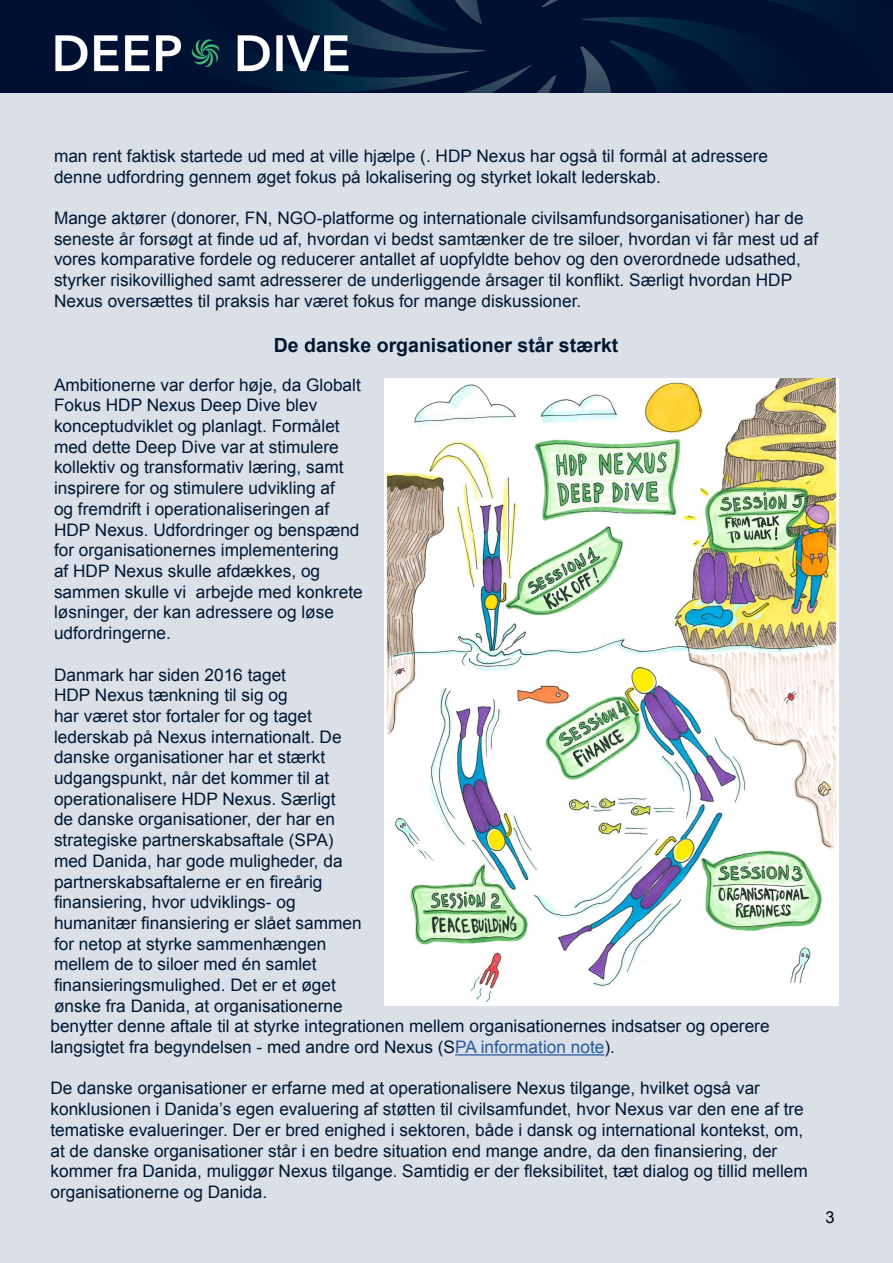
<style>
.page{position:relative;width:893px;height:1263px;background:#fff}
.page>*{position:absolute;margin:0;border:0;box-sizing:border-box;transform-origin:0 0}
.t1{font:700 19.5px "Arial";color:#001730}
.t2{font:17.25px/20.7px "Arial";color:#001730}
.t3{font:16.5px "Arial";color:#000}
.s1{color:#275b9b}
</style>
<div class="page">
<img style="left:0;top:0;width:3px;height:93px">
<div style="left:0;top:94px;width:893px;height:1169px;background:#dbdfe8"></div>
<img style="left:3px;top:0;width:890px;height:93px">
<img style="left:384px;top:378px;width:455px;height:628px">
<hr style="left:455px;top:1054px;width:149px;height:1px;background:#275b9b">
<p class="t2" style="left:54px;top:146px;width:715px">man rent faktisk startede ud med at ville hjælpe (. HDP Nexus har også til formål at adressere denne udfordring gennem øget fokus på lokalisering og styrket lokalt lederskab.</p>
<p class="t2" style="left:54px;top:208px;width:766px">Mange aktører (donorer, FN, NGO-platforme og internationale civilsamfundsorganisationer) har de seneste år forsøgt at finde ud af, hvordan vi bedst samtænker de tre siloer, hvordan vi får mest ud af vores komparative fordele og reducerer antallet af uopfyldte behov og den overordnede udsathed, styrker risikovillighed samt adresserer de underliggende årsager til konflikt. Særligt hvordan HDP Nexus oversættes til praksis har været fokus for mange diskussioner.</p>
<p class="t1" style="left:274px;top:332px;width:346px">De danske organisationer står stærkt</p>
<p class="t2" style="left:54px;top:374px;width:310px">Ambitionerne var derfor høje, da Globalt Fokus HDP Nexus Deep Dive blev konceptudviklet og planlagt. Formålet med dette Deep Dive var at stimulere kollektiv og transformativ læring, samt inspirere for og stimulere udvikling af<br>og fremdrift i operationaliseringen af HDP Nexus. Udfordringer og benspænd for organisationernes implementering<br>af HDP Nexus skulle afdækkes, og sammen skulle vi arbejde med konkrete løsninger, der kan adressere og løse udfordringerne.</p>
<p class="t2" style="left:50px;top:664px;width:721px">Danmark har siden 2016 taget<br>HDP Nexus tænkning til sig og<br>har været stor fortaler for og taget<br>lederskab på Nexus internationalt. De<br>danske organisationer har et stærkt<br>udgangspunkt, når det kommer til at<br>operationalisere HDP Nexus. Særligt<br>de danske organisationer, der har en<br>strategiske partnerskabsaftale (SPA)<br>med Danida, har gode muligheder, da<br>partnerskabsaftalerne er en fireårig<br>finansiering, hvor udviklings- og<br>humanitær finansiering er slået sammen<br>for netop at styrke sammenhængen<br>mellem de to siloer med én samlet<br>finansieringsmulighed. Det er et øget<br>ønske fra Danida, at organisationerne<br>benytter denne aftale til at styrke integrationen mellem organisationernes indsatser og operere langsigtet fra begyndelsen - med andre ord Nexus (S<span class="s1">PA information note</span>).</p>
<p class="t2" style="left:50px;top:1078px;width:759px">De danske organisationer er erfarne med at operationalisere Nexus tilgange, hvilket også var konklusionen i Danida’s egen evaluering af støtten til civilsamfundet, hvor Nexus var den ene af tre tematiske evalueringer. Der er bred enighed i sektoren, både i dansk og international kontekst, om, at de danske organisationer står i en bedre situation end mange andre, da den finansiering, der kommer fra Danida, muliggør Nexus tilgange. Samtidig er der fleksibilitet, tæt dialog og tillid mellem organisationerne og Danida.</p>
<p class="t3" style="left:825px;top:1206px;width:11px">3</p>
</div>
